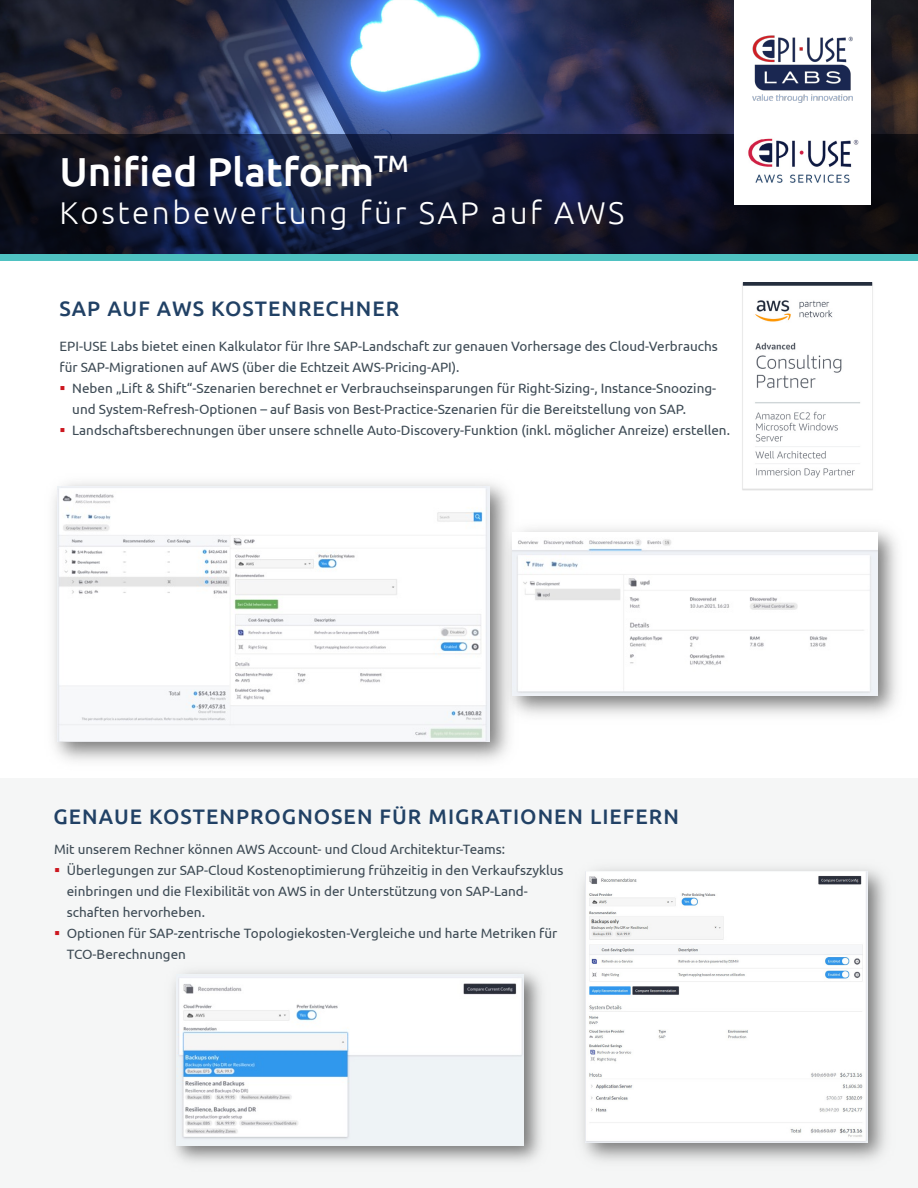
<style>
.page{position:relative;width:918px;height:1188px;background:#fff}
.page>*{position:absolute;margin:0;border:0;box-sizing:border-box;transform-origin:0 0}
.t1{font:500 40.5px "Ubuntu";color:#fff}
.t2{font:300 31.5px "Ubuntu";letter-spacing:.08em;color:#fff}
.t3{font:500 21px "Ubuntu";letter-spacing:.05em;color:#214165}
.t4{font:13.5px/21px "Ubuntu";color:#3d4a54}
.s1{color:#cc171f}
</style>
<div class="page">
<img style="left:57px;top:486px;width:433px;height:255px">
<img style="left:496px;top:516px;width:401px;height:211px">
<img style="left:512px;top:532px;width:365px;height:163px">
<div style="left:0;top:778px;width:918px;height:410px;background:#f5f6f6"></div>
<img style="left:0;top:0;width:918px;height:258px">
<svg style="left:0;top:135px;width:918px;height:121px;background:#11172e"></svg>
<div style="left:1px;top:255px;width:917px;height:6px;background:#4fc2c2"></div>
<img style="left:742px;top:283px;width:131px;height:208px">
<img style="left:176px;top:974px;width:348px;height:171px">
<img style="left:586px;top:872px;width:281px;height:270px">
<div style="left:734px;top:0;width:137px;height:204px;background:#fff"></div>
<img style="left:752px;top:35px;width:101px;height:68px">
<img style="left:748px;top:138px;width:111px;height:45px">
<h1 class="t1" style="left:60px;top:146px;width:351px">Unified Platform<sup>TM</sup></h1>
<h2 class="t2" style="left:60px;top:193px;width:566px">Kostenbewertung für SAP auf AWS</h2>
<h3 class="t3" style="left:60px;top:295px;width:341px">SAP AUF AWS KOSTENRECHNER</h3>
<p class="t4" style="left:60px;top:335px;width:660px">EPI-USE Labs bietet einen Kalkulator für Ihre SAP-Landschaft zur genauen Vorhersage des Cloud-Verbrauchs für SAP-Migrationen auf AWS (über die Echtzeit AWS-Pricing-API).</p>
<p class="t4" style="left:72px;top:377px;width:645px;text-indent:-13px"><span class="s1">▪</span> Neben „Lift &amp; Shift“-Szenarien berechnet er Verbrauchseinsparungen für Right-Sizing-, Instance-Snoozing&shy;und System-Refresh-Optionen – auf Basis von Best-Practice-Szenarien für die Bereitstellung von SAP.</p>
<p class="t4" style="left:60px;top:419px;width:672px"><span class="s1">▪</span> Landschaftsberechnungen über unsere schnelle Auto-Discovery-Funktion (inkl. möglicher Anreize) erstellen.</p>
<h3 class="t3" style="left:54px;top:803px;width:627px">GENAUE KOSTENPROGNOSEN FÜR MIGRATIONEN LIEFERN</h3>
<p class="t4" style="left:54px;top:838px;width:453px">Mit unserem Rechner können AWS Account- und Cloud Architektur-Teams:</p>
<p class="t4" style="left:67px;top:859px;width:498px;text-indent:-13px"><span class="s1">▪</span> Überlegungen zur SAP-Cloud Kostenoptimierung frühzeitig in den Verkaufszyklus einbringen und die Flexibilität von AWS in der Unterstützung von SAP-Land&shy;schaften hervorheben.</p>
<p class="t4" style="left:67px;top:922px;width:492px;text-indent:-13px"><span class="s1">▪</span> Optionen für SAP-zentrische Topologiekosten-Vergleiche und harte Metriken für<br>TCO-Berechnungen</p>
</div>
